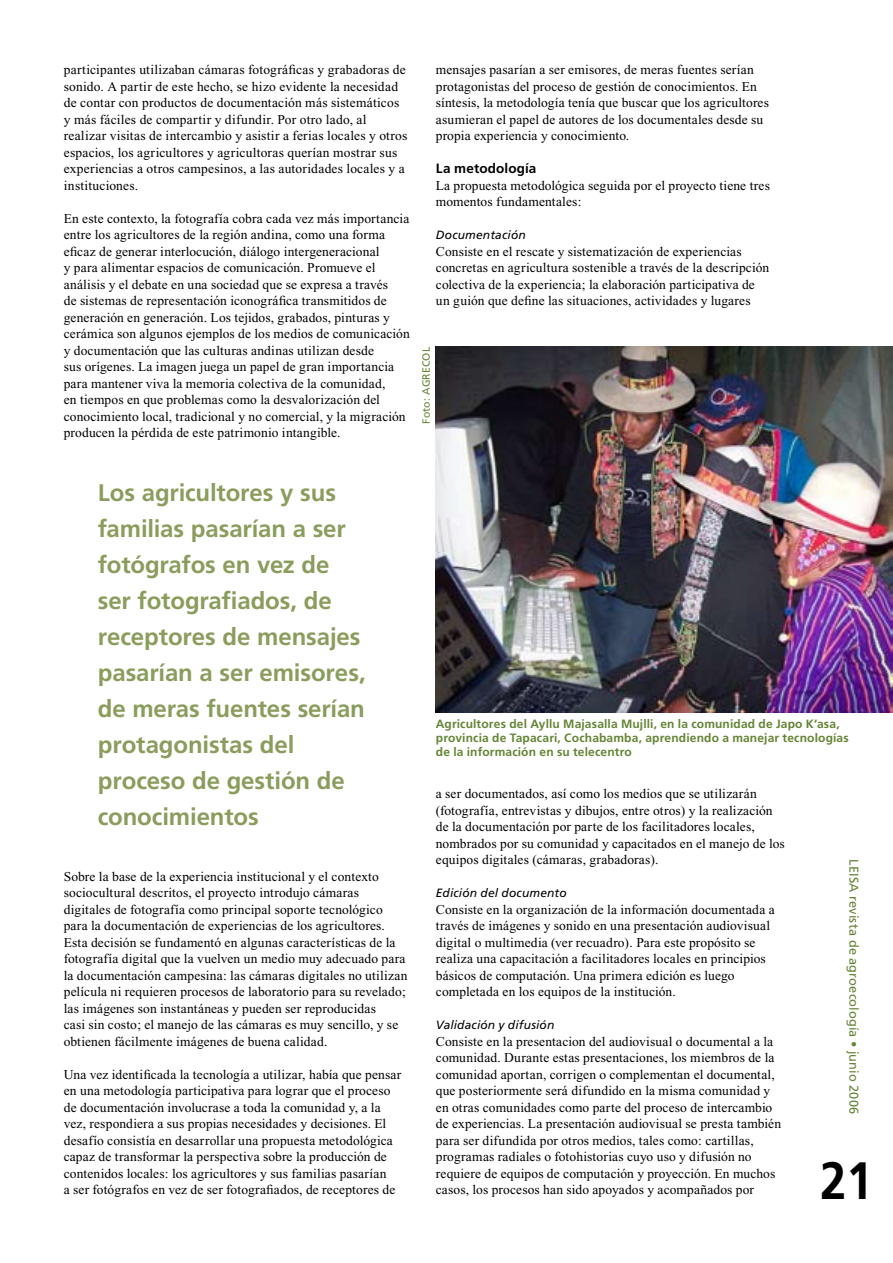
<style>
.page{position:relative;width:893px;height:1263px;background:#fff}
.page>*{position:absolute;margin:0;border:0;box-sizing:border-box;transform-origin:0 0}
.t1{font:700 52.5px "Frutiger";color:#000;scale:.9 1}
.t2{font:700 24px/36px "Frutiger";letter-spacing:-.005em;color:#8a9d5d}
.t3{font:13.5px/16.5px "Times New Roman";letter-spacing:.01em;color:#000}
.t4{font:12.75px "Frutiger";letter-spacing:.01em;color:#658436}
.t5{font:700 12px/14.4px "Frutiger";letter-spacing:.01em;color:#658436}
.t6{font:italic 12px "Frutiger";letter-spacing:.01em;color:#000}
.t7{font:10.5px "Frutiger";letter-spacing:.015em;color:#658436}
.s1{font-family:"Frutiger";font-weight:700}
</style>
<div class="page">
<img style="left:436px;top:347px;width:457px;height:365px">
<p class="t3" style="left:64px;top:62px;width:345px">participantes utilizaban cámaras fotográficas y grabadoras de sonido. A partir de este hecho, se hizo evidente la necesidad de contar con productos de documentación más sistemáticos y más fáciles de compartir y difundir. Por otro lado, al realizar visitas de intercambio y asistir a ferias locales y otros espacios, los agricultores y agricultoras querían mostrar sus experiencias a otros campesinos, a las autoridades locales y a instituciones.</p>
<p class="t3" style="left:64px;top:210px;width:348px">En este contexto, la fotografía cobra cada vez más importancia entre los agricultores de la región andina, como una forma eficaz de generar interlocución, diálogo intergeneracional<br>y para alimentar espacios de comunicación. Promueve el análisis y el debate en una sociedad que se expresa a través<br>de sistemas de representación iconográfica transmitidos de generación en generación. Los tejidos, grabados, pinturas y cerámica son algunos ejemplos de los medios de comunicación y documentación que las culturas andinas utilizan desde<br>sus orígenes. La imagen juega un papel de gran importancia para mantener viva la memoria colectiva de la comunidad,<br>en tiempos en que problemas como la desvalorización del conocimiento local, tradicional y no comercial, y la migración producen la pérdida de este patrimonio intangible.</p>
<p class="t3" style="left:436px;top:62px;width:335px">mensajes pasarían a ser emisores, de meras fuentes serían protagonistas del proceso de gestión de conocimientos. En síntesis, la metodología tenía que buscar que los agricultores asumieran el papel de autores de los documentales desde su propia experiencia y conocimiento.</p>
<p class="t3" style="left:436px;top:161px;width:336px"><span class="s1">La metodología<br></span>La propuesta metodológica seguida por el proyecto tiene tres momentos fundamentales:</p>
<p class="t6" style="left:436px;top:228px;width:91px">Documentación</p>
<p class="t3" style="left:436px;top:243px;width:335px">Consiste en el rescate y sistematización de experiencias concretas en agricultura sostenible a través de la descripción colectiva de la experiencia; la elaboración participativa de un guión que define las situaciones, actividades y lugares</p>
<p class="t7" style="left:420px;top:424px;width:78px;rotate:-90deg">Foto: AGRECOL</p>
<p class="t2" style="left:98px;top:475px;width:269px">Los agricultores y sus familias pasarían a ser fotógrafos en vez de ser fotografiados, de receptores de mensajes pasarían a ser emisores, de meras fuentes serían protagonistas del proceso de gestión de conocimientos</p>
<p class="t3" style="left:64px;top:868px;width:345px">Sobre la base de la experiencia institucional y el contexto sociocultural descritos, el proyecto introdujo cámaras digitales de fotografía como principal soporte tecnológico para la documentación de experiencias de los agricultores.<br>Esta decisión se fundamentó en algunas características de la fotografía digital que la vuelven un medio muy adecuado para la documentación campesina: las cámaras digitales no utilizan película ni requieren procesos de laboratorio para su revelado; las imágenes son instantáneas y pueden ser reproducidas<br>casi sin costo; el manejo de las cámaras es muy sencillo, y se obtienen fácilmente imágenes de buena calidad.</p>
<p class="t3" style="left:64px;top:1066px;width:339px">Una vez identificada la tecnología a utilizar, había que pensar en una metodología participativa para lograr que el proceso de documentación involucrase a toda la comunidad y, a la vez, respondiera a sus propias necesidades y decisiones. El desafío consistía en desarrollar una propuesta metodológica capaz de transformar la perspectiva sobre la producción de contenidos locales: los agricultores y sus familias pasarían<br>a ser fotógrafos en vez de ser fotografiados, de receptores de</p>
<p class="t5" style="left:436px;top:716px;width:414px">Agricultores del Ayllu Majasalla Mujlli, en la comunidad de Japo K’asa, provincia de Tapacari, Cochabamba, aprendiendo a manejar tecnologías de la información en su telecentro</p>
<p class="t3" style="left:436px;top:786px;width:350px">a ser documentados, así como los medios que se utilizarán (fotografía, entrevistas y dibujos, entre otros) y la realización de la documentación por parte de los facilitadores locales, nombrados por su comunidad y capacitados en el manejo de los equipos digitales (cámaras, grabadoras).</p>
<p class="t6" style="left:436px;top:886px;width:132px">Edición del documento</p>
<p class="t3" style="left:436px;top:901px;width:340px">Consiste en la organización de la información documentada a través de imágenes y sonido en una presentación audiovisual digital o multimedia (ver recuadro). Para este propósito se realiza una capacitación a facilitadores locales en principios básicos de computación. Una primera edición es luego completada en los equipos de la institución.</p>
<p class="t6" style="left:436px;top:1018px;width:120px">Validación y difusión</p>
<p class="t3" style="left:436px;top:1033px;width:347px">Consiste en la presentacion del audiovisual o documental a la comunidad. Durante estas presentaciones, los miembros de la comunidad aportan, corrigen o complementan el documental, que posteriormente será difundido en la misma comunidad y en otras comunidades como parte del proceso de intercambio de experiencias. La presentación audiovisual se presta también para ser difundida por otros medios, tales como: cartillas, programas radiales o fotohistorias cuyo uso y difusión no requiere de equipos de computación y proyección. En muchos casos, los procesos han sido apoyados y acompañados por</p>
<p class="t4" style="left:861px;top:859px;width:257px;rotate:90deg">LEISA revista de agroecología • junio 2006</p>
<p class="t1" style="left:820px;top:1150px;width:60px">21</p>
</div>
